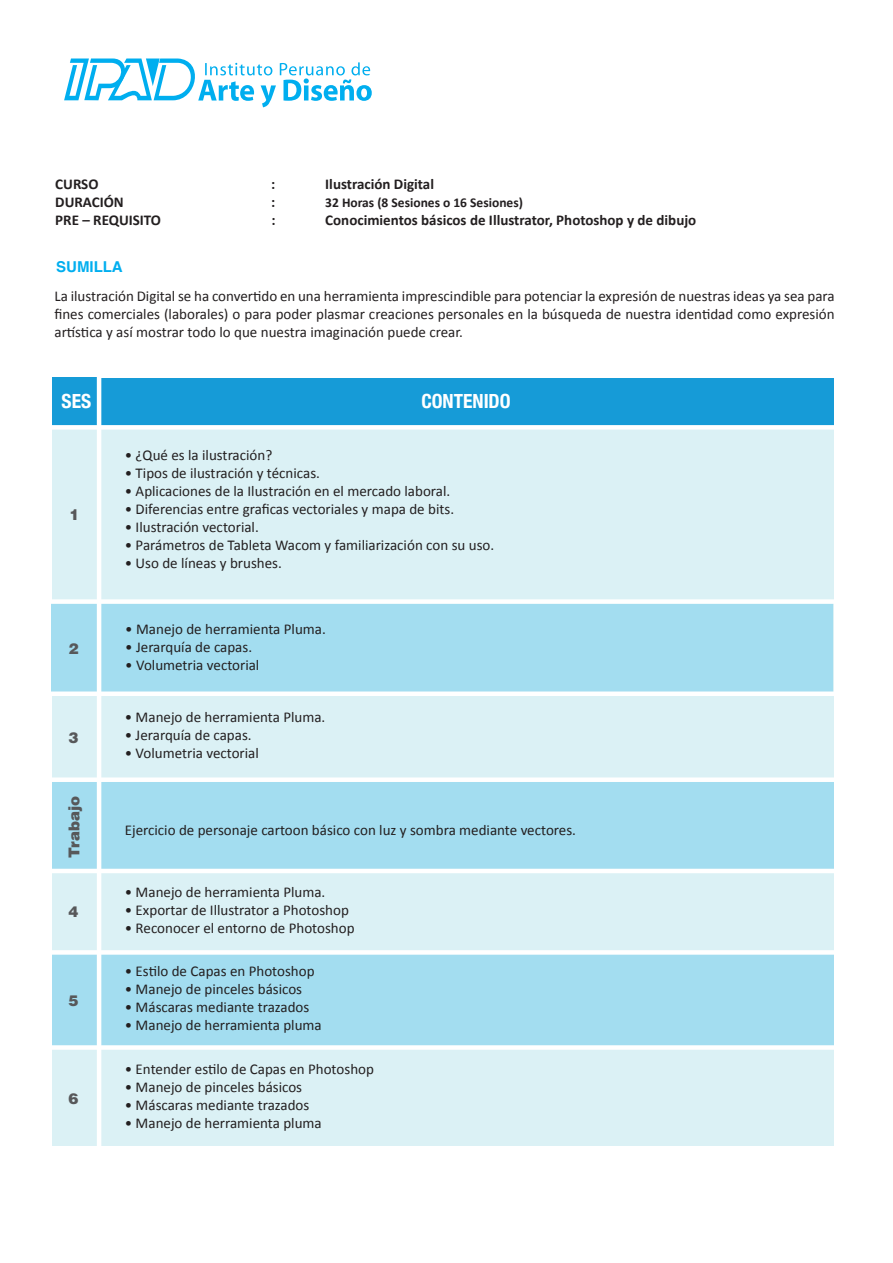
<style>
.page{position:relative;width:893px;height:1263px;background:#fff}
.page>*{position:absolute;margin:0;border:0;box-sizing:border-box;transform-origin:0 0}
.t1{font:700 condensed 19.5px "Helvetica Neue";color:#fff}
.t2{font:15px/18px "Calibri";color:#231f20;text-align:justify}
.t3{font:700 15px "Calibri";color:#231f20}
.t4{font:900 15px "Helvetica LT Std";color:#57585a}
.t5{font:700 15px "Helvetica";color:#00aeef}
.t6{font:700 13.5px "Calibri";color:#231f20}
</style>
<div class="page">
<div style="left:98px;top:419px;width:736px;height:727px;background:#dbf1f5"></div>
<div style="left:53px;top:419px;width:45px;height:726px;background:#dbf1f5"></div>
<div style="left:53px;top:377px;width:45px;height:51px;background:#169bd7"></div>
<div style="left:97px;top:378px;width:737px;height:49px;background:#169bd7"></div>
<svg style="left:64px;top:58px;width:308px;height:49px"></svg>
<div style="left:52px;top:602px;width:781px;height:92px;background:#a3ddf0"></div>
<div style="left:53px;top:779px;width:781px;height:92px;background:#a3ddf0"></div>
<div style="left:52px;top:952px;width:781px;height:95px;background:#a3ddf0"></div>
<hr style="left:97px;top:371px;width:4px;height:786px;background:#fff">
<div style="left:44px;top:599px;width:794px;height:5px;background:#fff"></div>
<div style="left:46px;top:425px;width:794px;height:5px;background:#fff"></div>
<div style="left:47px;top:691px;width:795px;height:5px;background:#fff"></div>
<div style="left:47px;top:777px;width:794px;height:5px;background:#fff"></div>
<hr style="left:47px;top:869px;width:794px;height:4px;background:#fff">
<div style="left:46px;top:950px;width:795px;height:5px;background:#fff"></div>
<div style="left:46px;top:1045px;width:795px;height:5px;background:#fff"></div>
<p class="t3" style="left:55px;top:174px;width:45px">CURSO</p>
<p class="t3" style="left:271px;top:174px;width:6px">:</p>
<p class="t3" style="left:325px;top:174px;width:110px">Ilustración Digital</p>
<p class="t3" style="left:55px;top:192px;width:70px">DURACIÓN</p>
<p class="t3" style="left:271px;top:192px;width:6px">:</p>
<p class="t6" style="left:325px;top:194px;width:199px">32 Horas (8 Sesiones o 16 Sesiones)</p>
<p class="t3" style="left:55px;top:210px;width:107px">PRE – REQUISITO</p>
<p class="t3" style="left:272px;top:210px;width:6px">:</p>
<p class="t3" style="left:325px;top:210px;width:372px">Conocimientos básicos de Illustrator, Photoshop y de dibujo</p>
<p class="t5" style="left:56px;top:255px;width:68px">SUMILLA</p>
<p class="t2" style="left:55px;top:286px;width:782px">La ilustración Digital se ha convertido en una herramienta imprescindible para potenciar la expresión de nuestras ideas ya sea para fines comerciales (laborales) o para poder plasmar creaciones personales en la búsqueda de nuestra identidad como expresión artística y así mostrar todo lo que nuestra imaginación puede crear.</p>
<h1 class="t1" style="left:61px;top:385px;width:31px">SES</h1>
<h1 class="t1" style="left:421px;top:385px;width:91px">CONTENIDO</h1>
<p class="t4" style="left:70px;top:505px;width:12px">1</p>
<p class="t4" style="left:68px;top:639px;width:12px">2</p>
<p class="t4" style="left:68px;top:728px;width:12px">3</p>
<p class="t4" style="left:64px;top:858px;width:64px;rotate:-90deg">Trabajo</p>
<p class="t4" style="left:68px;top:901px;width:12px">4</p>
<p class="t4" style="left:68px;top:991px;width:12px">5</p>
<p class="t4" style="left:68px;top:1089px;width:12px">6</p>
<p class="t2" style="left:125px;top:445px;width:149px">• ¿Qué es la ilustración?</p>
<p class="t2" style="left:125px;top:463px;width:197px">• Tipos de ilustración y técnicas.</p>
<p class="t2" style="left:125px;top:481px;width:327px">• Aplicaciones de la Ilustración en el mercado laboral.</p>
<p class="t2" style="left:125px;top:499px;width:331px">• Diferencias entre graficas vectoriales y mapa de bits.</p>
<p class="t2" style="left:125px;top:517px;width:136px">• Ilustración vectorial.</p>
<p class="t2" style="left:125px;top:535px;width:371px">• Parámetros de Tableta Wacom y familiarización con su uso.</p>
<p class="t2" style="left:125px;top:553px;width:159px">• Uso de líneas y brushes.</p>
<p class="t2" style="left:125px;top:619px;width:202px">• Manejo de herramienta Pluma.</p>
<p class="t2" style="left:125px;top:637px;width:128px">• Jerarquía de capas.</p>
<p class="t2" style="left:125px;top:655px;width:136px">• Volumetria vectorial</p>
<p class="t2" style="left:125px;top:707px;width:202px">• Manejo de herramienta Pluma.</p>
<p class="t2" style="left:125px;top:725px;width:128px">• Jerarquía de capas.</p>
<p class="t2" style="left:125px;top:743px;width:136px">• Volumetria vectorial</p>
<p class="t2" style="left:125px;top:820px;width:453px">Ejercicio de personaje cartoon básico con luz y sombra mediante vectores.</p>
<p class="t2" style="left:125px;top:882px;width:202px">• Manejo de herramienta Pluma.</p>
<p class="t2" style="left:125px;top:900px;width:226px">• Exportar de Illustrator a Photoshop</p>
<p class="t2" style="left:125px;top:918px;width:231px">• Reconocer el entorno de Photoshop</p>
<p class="t2" style="left:125px;top:961px;width:191px">• Estilo de Capas en Photoshop</p>
<p class="t2" style="left:125px;top:979px;width:179px">• Manejo de pinceles básicos</p>
<p class="t2" style="left:125px;top:997px;width:186px">• Máscaras mediante trazados</p>
<p class="t2" style="left:125px;top:1015px;width:198px">• Manejo de herramienta pluma</p>
<p class="t2" style="left:125px;top:1059px;width:251px">• Entender estilo de Capas en Photoshop</p>
<p class="t2" style="left:125px;top:1077px;width:179px">• Manejo de pinceles básicos</p>
<p class="t2" style="left:125px;top:1095px;width:186px">• Máscaras mediante trazados</p>
<p class="t2" style="left:125px;top:1113px;width:198px">• Manejo de herramienta pluma</p>
</div>
